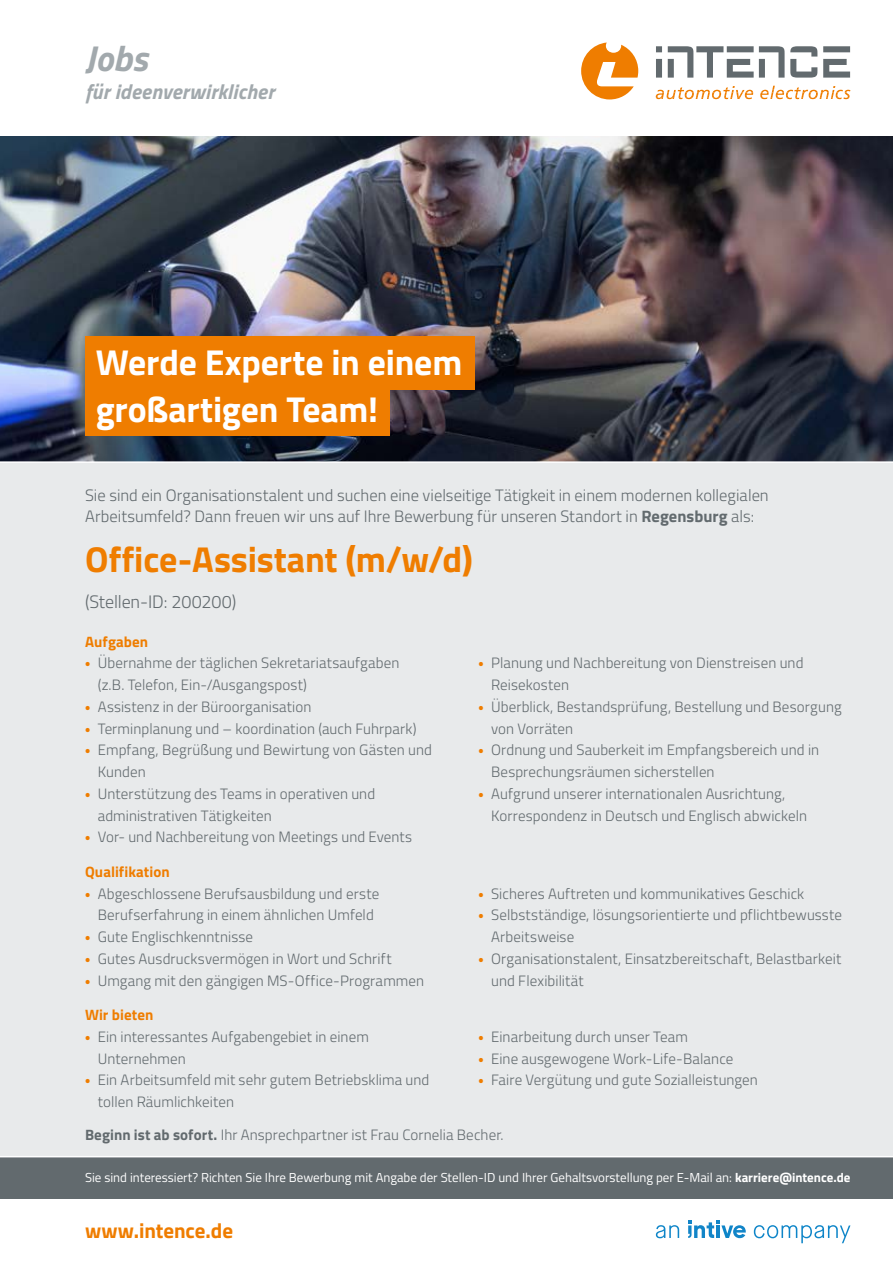
<style>
.page{position:relative;width:893px;height:1263px;background:#fff}
.page>*{position:absolute;margin:0;border:0;box-sizing:border-box;transform-origin:0 0}
.t1{font:700 36px "Titillium Web";letter-spacing:-.005em;color:#fff}
.t2{font:700 36px "Titillium Web";letter-spacing:-.005em;color:#ef7d00}
.t3{font:italic 700 36px "Titillium Web";color:#a2a9ad}
.t4{font:italic 700 21px "Titillium Web";letter-spacing:.01em;color:#a2a9ad}
.t5{font:700 21px "Titillium Web";color:#ef7d00}
.t6{font:300 18px "Titillium Web";letter-spacing:-.005em;color:#626a6e}
.t7{font:300 16.5px/21px "Titillium Web";color:#626a6e}
.t8{font:300 15px/21.8px "Titillium Web";letter-spacing:.005em;color:#626a6e}
.t9{font:700 15px "Titillium Web";letter-spacing:.005em;color:#ef7d00}
.t10{font:12.9px "Titillium Web";color:#fff}
.s1{font-weight:700}
.s2{font-family:"Source Sans Pro";font-weight:700;color:#ef7d00}
</style>
<div class="page">
<div style="left:0;top:136px;width:893px;height:1063px;background:#e8eaeb"></div>
<img style="left:0;top:136px;width:893px;height:325px">
<svg style="left:688px;top:1220px;width:58px;height:18px"></svg>
<svg style="left:754px;top:1225px;width:96px;height:18px"></svg>
<svg style="left:656px;top:1225px;width:23px;height:13px"></svg>
<svg style="left:656px;top:46px;width:6px;height:32px"></svg>
<svg style="left:668px;top:46px;width:149px;height:32px"></svg>
<svg style="left:823px;top:46px;width:27px;height:32px"></svg>
<svg style="left:581px;top:43px;width:57px;height:56px"></svg>
<svg style="left:656px;top:86px;width:194px;height:13px"></svg>
<div style="left:0;top:1157px;width:893px;height:42px;background:#626a6e"></div>
<hr style="left:0;top:461px;width:893px;height:2px;background:#fff">
<hr style="left:0;top:1156px;width:893px;height:1px;background:#fff">
<div style="left:85px;top:383px;width:304px;height:53px;background:#ef7d00"></div>
<div style="left:85px;top:336px;width:389px;height:53px;background:#ef7d00"></div>
<h1 class="t3" style="left:85px;top:30px;width:64px">Jobs</h1>
<h2 class="t4" style="left:85px;top:76px;width:191px">für ideenverwirklicher</h2>
<h1 class="t1" style="left:96px;top:335px;width:368px">Werde Experte in einem</h1>
<h1 class="t1" style="left:96px;top:381px;width:284px">großartigen Team!</h1>
<p class="t7" style="left:85px;top:483px;width:685px">Sie sind ein Organisationstalent und suchen eine vielseitige Tätigkeit in einem modernen kollegialen<br>Arbeitsumfeld? Dann freuen wir uns auf Ihre Bewerbung für unseren Standort in <span class="s1">Regensburg</span> als:</p>
<h1 class="t2" style="left:85px;top:532px;width:389px">Office-Assistant (m/w/d)</h1>
<p class="t6" style="left:85px;top:588px;width:153px">(Stellen-ID: 200200)</p>
<p class="t9" style="left:85px;top:630px;width:65px">Aufgaben</p>
<p class="t8" style="left:98px;top:651px;width:303px;text-indent:-13px"><span class="s2">•</span> Übernahme der täglichen Sekretariatsaufgaben (z.B. Telefon, Ein-/Ausgangspost)</p>
<p class="t8" style="left:85px;top:695px;width:228px"><span class="s2">•</span> Assistenz in der Büroorganisation</p>
<p class="t8" style="left:85px;top:717px;width:333px"><span class="s2">•</span> Terminplanung und – koordination (auch Fuhrpark)</p>
<p class="t8" style="left:98px;top:738px;width:336px;text-indent:-13px"><span class="s2">•</span> Empfang, Begrüßung und Bewirtung von Gästen und<br>Kunden</p>
<p class="t8" style="left:98px;top:782px;width:279px;text-indent:-13px"><span class="s2">•</span> Unterstützung des Teams in operativen und administrativen Tätigkeiten</p>
<p class="t8" style="left:85px;top:825px;width:329px"><span class="s2">•</span> Vor- und Nachbereitung von Meetings und Events</p>
<p class="t8" style="left:491px;top:651px;width:314px;text-indent:-13px"><span class="s2">•</span> Planung und Nachbereitung von Dienstreisen und<br>Reisekosten</p>
<p class="t8" style="left:491px;top:695px;width:352px;text-indent:-13px"><span class="s2">•</span> Überblick, Bestandsprüfung, Bestellung und Besorgung von Vorräten</p>
<p class="t8" style="left:491px;top:738px;width:330px;text-indent:-13px"><span class="s2">•</span> Ordnung und Sauberkeit im Empfangsbereich und in<br>Besprechungsräumen sicherstellen</p>
<p class="t8" style="left:491px;top:782px;width:317px;text-indent:-13px"><span class="s2">•</span> Aufgrund unserer internationalen Ausrichtung,<br>Korrespondenz in Deutsch und Englisch abwickeln</p>
<p class="t9" style="left:85px;top:860px;width:86px">Qualifikation</p>
<p class="t8" style="left:85px;top:882px;width:296px;text-align:center"><span class="s2">•</span> Abgeschlossene Berufsausbildung und erste<br>Berufserfahrung in einem ähnlichen Umfeld</p>
<p class="t8" style="left:85px;top:925px;width:170px"><span class="s2">•</span> Gute Englischkenntnisse</p>
<p class="t8" style="left:85px;top:947px;width:308px"><span class="s2">•</span> Gutes Ausdrucksvermögen in Wort und Schrift</p>
<p class="t8" style="left:85px;top:969px;width:341px"><span class="s2">•</span> Umgang mit den gängigen MS-Office-Programmen</p>
<p class="t9" style="left:85px;top:1003px;width:70px">Wir bieten</p>
<p class="t8" style="left:98px;top:1025px;width:273px;text-indent:-13px"><span class="s2">•</span> Ein interessantes Aufgabengebiet in einem<br>Unternehmen</p>
<p class="t8" style="left:98px;top:1068px;width:333px;text-indent:-13px"><span class="s2">•</span> Ein Arbeitsumfeld mit sehr gutem Betriebsklima und tollen Räumlichkeiten</p>
<p class="t8" style="left:478px;top:882px;width:327px"><span class="s2">•</span> Sicheres Auftreten und kommunikatives Geschick</p>
<p class="t8" style="left:491px;top:903px;width:353px;text-indent:-13px"><span class="s2">•</span> Selbstständige, lösungsorientierte und pflichtbewusste<br>Arbeitsweise</p>
<p class="t8" style="left:491px;top:947px;width:352px;text-indent:-13px"><span class="s2">•</span> Organisationstalent, Einsatzbereitschaft, Belastbarkeit und Flexibilität</p>
<p class="t8" style="left:478px;top:1025px;width:211px"><span class="s2">•</span> Einarbeitung durch unser Team</p>
<p class="t8" style="left:478px;top:1047px;width:257px"><span class="s2">•</span> Eine ausgewogene Work-Life-Balance</p>
<p class="t8" style="left:478px;top:1068px;width:281px"><span class="s2">•</span> Faire Vergütung und gute Sozialleistungen</p>
<p class="t8" style="left:85px;top:1123px;width:420px"><span class="s1">Beginn ist ab sofort.</span> Ihr Ansprechpartner ist Frau Cornelia Becher.</p>
<p class="t10" style="left:85px;top:1168px;width:767px">Sie sind interessiert? Richten Sie Ihre Bewerbung mit Angabe der Stellen-ID und Ihrer Gehaltsvorstellung per E-Mail an: <span class="s1">karriere@intence.de</span></p>
<h2 class="t5" style="left:85px;top:1215px;width:150px">www.intence.de</h2>
</div>
